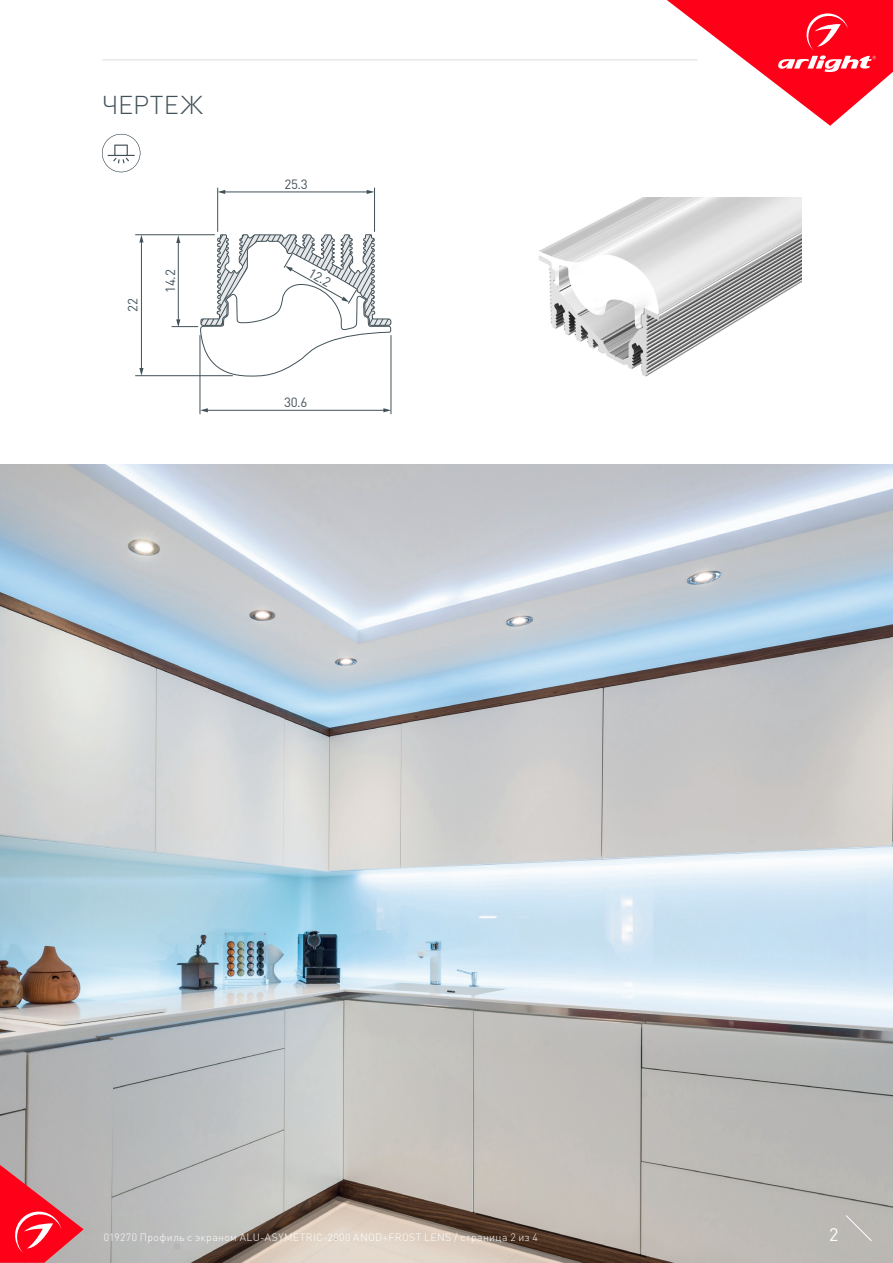
<style>
.page{position:relative;width:893px;height:1263px;background:#fff}
.page>*{position:absolute;margin:0;border:0;box-sizing:border-box;transform-origin:0 0}
.t1{font:300 25.5px "DIN Pro";letter-spacing:.01em;color:#425159}
.t2{font:18px "DIN Pro";color:#fff}
.t3{font:13.35px "DIN Pro";letter-spacing:-.025em;color:#425159}
.t4{font:300 10.5px "DIN Pro";letter-spacing:.035em;color:#fff}
</style>
<div class="page">
<img style="left:0;top:465px;width:893px;height:798px">
<hr style="left:135px;top:234px;width:80px;height:1px;background:#425159">
<hr style="left:135px;top:375px;width:98px;height:1px;background:#425159">
<hr style="left:141px;top:241px;width:1px;height:128px;background:#425159">
<svg style="left:139px;top:235px;width:5px;height:7px"></svg>
<svg style="left:139px;top:368px;width:5px;height:8px"></svg>
<hr style="left:391px;top:335px;width:1px;height:79px;background:#425159">
<hr style="left:200px;top:335px;width:1px;height:79px;background:#425159">
<hr style="left:206px;top:410px;width:179px;height:1px;background:#425159">
<svg style="left:383px;top:408px;width:8px;height:4px"></svg>
<svg style="left:200px;top:408px;width:8px;height:4px"></svg>
<hr style="left:217px;top:188px;width:1px;height:44px;background:#425159">
<hr style="left:374px;top:188px;width:1px;height:44px;background:#425159">
<hr style="left:224px;top:192px;width:144px;height:1px;background:#425159">
<svg style="left:367px;top:190px;width:7px;height:4px"></svg>
<svg style="left:218px;top:190px;width:7px;height:4px"></svg>
<svg style="left:172px;top:221px;width:220px;height:156px"></svg>
<svg style="left:0;top:1165px;width:84px;height:98px;background:#e05461"></svg>
<svg style="left:845px;top:1215px;width:27px;height:26px"></svg>
<svg style="left:667px;top:0;width:226px;height:126px"></svg>
<hr style="left:102px;top:60px;width:595px;height:1px;background:#dcdddf">
<img style="left:538px;top:197px;width:263px;height:180px">
<svg style="left:102px;top:134px;width:38px;height:38px"></svg>
<p class="t1" style="left:102px;top:87px;width:102px">ЧЕРТЕЖ</p>
<p class="t3" style="left:124px;top:312px;width:15px;rotate:-90deg">22</p>
<p class="t3" style="left:161px;top:293px;width:25px;rotate:-90deg">14.2</p>
<p class="t3" style="left:284px;top:175px;width:25px">25.3</p>
<p class="t3" style="left:314px;top:264px;width:25px;rotate:30deg">12.2</p>
<p class="t3" style="left:284px;top:393px;width:25px">30.6</p>
<p class="t4" style="left:104px;top:1230px;width:436px">019270 Профиль с экраном ALU-ASYMETRIC-2000 ANOD+FROST LENS / страница 2 из 4</p>
<p class="t2" style="left:829px;top:1222px;width:11px">2</p>
</div>
